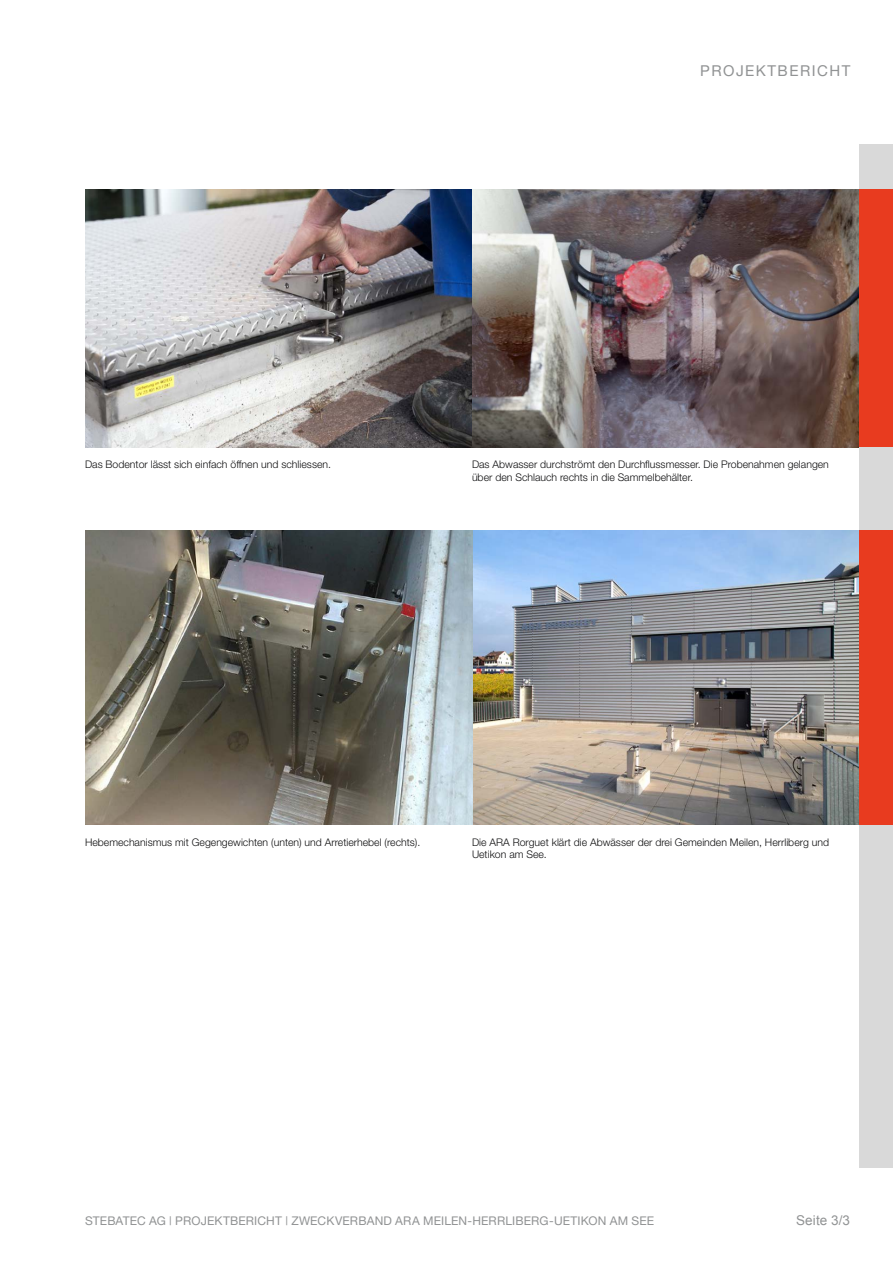
<style>
.page{position:relative;width:893px;height:1263px;background:#fff}
.page>*{position:absolute;margin:0;border:0;box-sizing:border-box;transform-origin:0 0}
.t1{font:15px "Helvetica Neue";letter-spacing:.1em;color:#919394}
.t2{font:13.5px "Arial";letter-spacing:.005em;color:#919394}
.t3{font:12px "Helvetica Neue";letter-spacing:.01em;color:#919394}
.t4{font:300 10.5px/12.6px "Helvetica Neue";color:#101011}
</style>
<div class="page">
<div style="left:859px;top:145px;width:34px;height:1023px;background:#d9d9d9"></div>
<div style="left:859px;top:531px;width:34px;height:294px;background:#e83b1f"></div>
<div style="left:859px;top:189px;width:34px;height:258px;background:#e83b1f"></div>
<img style="left:85px;top:189px;width:774px;height:258px">
<img style="left:85px;top:531px;width:774px;height:294px">
<h1 class="t1" style="left:700px;top:61px;width:152px">PROJEKTBERICHT</h1>
<p class="t4" style="left:85px;top:458px;width:248px">Das Bodentor lässt sich einfach öffnen und schliessen.</p>
<p class="t4" style="left:472px;top:458px;width:358px">Das Abwasser durchströmt den Durchflussmesser. Die Probenahmen gelangen über den Schlauch rechts in die Sammelbehälter.</p>
<p class="t4" style="left:85px;top:835px;width:337px">Hebemechanismus mit Gegengewichten (unten) und Arretierhebel (rechts).</p>
<p class="t4" style="left:472px;top:835px;width:359px">Die ARA Rorguet klärt die Abwässer der drei Gemeinden Meilen, Herrliberg und<br>Uetikon am See.</p>
<p class="t3" style="left:85px;top:1213px;width:571px">STEBATEC AG | PROJEKTBERICHT | ZWECKVERBAND ARA MEILEN-HERRLIBERG-UETIKON AM SEE</p>
<p class="t2" style="left:796px;top:1211px;width:55px">Seite 3/3</p>
</div>
